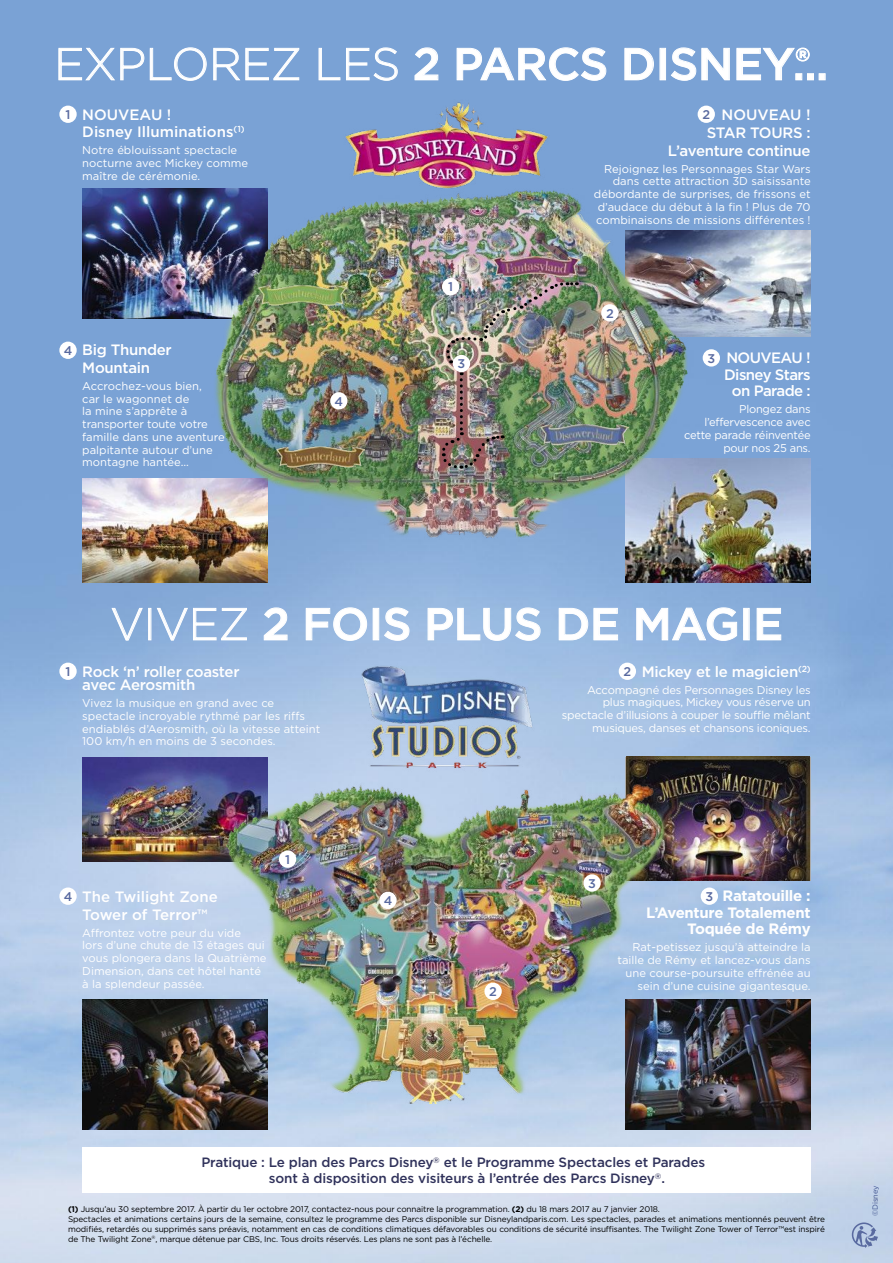
<style>
.page{position:relative;width:893px;height:1263px;background:#fff}
.page>*{position:absolute;margin:0;border:0;box-sizing:border-box;transform-origin:0 0}
.t1{font:500 45px "Gotham";letter-spacing:-.01em;color:#fff}
.t2{font:500 18px "Gotham";color:#fff}
.t3{font:500 15px/18px "Gotham";letter-spacing:-.02em;color:#fff}
.t4{font:500 15px/17.7px "Gotham";color:#fff}
.t5{font:700 15px/16.5px "Gotham";letter-spacing:-.02em;color:#fff;text-align:right}
.t6{font:500 15px/16.5px "Gotham";letter-spacing:-.04em;color:#fff;text-align:center}
.t7{font:500 13.5px/16.2px "Gotham";letter-spacing:-.01em;color:#30325b}
.t8{font:500 12.6px "Gotham";color:#596aa0}
.t9{font:11.25px/12.8px "Gotham";color:#fff}
.t10{font:11.25px/12.8px "Gotham";letter-spacing:-.02em;color:#fff;text-align:right}
.t11{font:8.25px/9.9px "Gotham";letter-spacing:-.015em;color:#000}
.t12{font:7.5px "Gotham";letter-spacing:-.01em;color:#596aa0}
.s1{font-weight:300}
.s2{font-weight:700}
</style>
<div class="page">
<img style="left:0;top:0;width:893px;height:1263px">
<img style="left:344px;top:99px;width:205px;height:49px">
<svg style="left:58px;top:48px;width:86px;height:33px;background:#91b2dc"></svg>
<svg style="left:150px;top:47px;width:57px;height:34px;background:#8dafdb"></svg>
<svg style="left:213px;top:48px;width:86px;height:32px;background:#93b3dc"></svg>
<svg style="left:319px;top:48px;width:21px;height:32px"></svg>
<svg style="left:346px;top:47px;width:52px;height:34px;background:#93b4dd"></svg>
<svg style="left:414px;top:47px;width:24px;height:33px"></svg>
<svg style="left:457px;top:47px;width:149px;height:34px;background:#8eb0db"></svg>
<svg style="left:624px;top:48px;width:30px;height:32px"></svg>
<div style="left:660px;top:48px;width:6px;height:32px;border:1px solid #fff"></div>
<svg style="left:671px;top:47px;width:59px;height:34px;background:#90b1db"></svg>
<svg style="left:736px;top:48px;width:74px;height:32px;background:#90b1dc"></svg>
<div style="left:796px;top:73px;width:6px;height:7px;border:1px solid #fff"></div>
<div style="left:807px;top:73px;width:7px;height:7px;border:1px solid #fff"></div>
<div style="left:819px;top:73px;width:6px;height:7px;border:1px solid #fff"></div>
<svg style="left:112px;top:608px;width:31px;height:33px"></svg>
<div style="left:148px;top:608px;width:3px;height:32px;border:1px solid #fff"></div>
<svg style="left:157px;top:608px;width:90px;height:33px;background:#9ebbe0"></svg>
<svg style="left:264px;top:607px;width:24px;height:33px"></svg>
<svg style="left:306px;top:607px;width:61px;height:34px;background:#a6c1e3"></svg>
<div style="left:373px;top:608px;width:6px;height:32px;border:1px solid #fff"></div>
<svg style="left:384px;top:607px;width:25px;height:34px"></svg>
<svg style="left:428px;top:607px;width:113px;height:34px;background:#a9c5e6"></svg>
<svg style="left:559px;top:608px;width:59px;height:32px;background:#a7c3e5"></svg>
<svg style="left:636px;top:607px;width:101px;height:34px;background:#9fbde2"></svg>
<div style="left:743px;top:608px;width:6px;height:32px;border:1px solid #fff"></div>
<svg style="left:757px;top:608px;width:24px;height:32px"></svg>
<div style="left:82px;top:1147px;width:729px;height:45px;background:#fff"></div>
<img style="left:82px;top:188px;width:82px;height:131px">
<img style="left:82px;top:757px;width:186px;height:104px">
<img style="left:625px;top:458px;width:186px;height:124px">
<img style="left:626px;top:757px;width:184px;height:123px">
<img style="left:82px;top:478px;width:186px;height:104px">
<img style="left:737px;top:231px;width:74px;height:106px">
<img style="left:625px;top:1000px;width:186px;height:129px">
<img style="left:227px;top:782px;width:441px;height:321px">
<div style="left:59px;top:106px;width:18px;height:17px;background:#fff;border-radius:50%"></div>
<div style="left:59px;top:663px;width:18px;height:17px;background:#fff;border-radius:50%"></div>
<div style="left:279px;top:850px;width:17px;height:18px;background:#fff;border-radius:50%"></div>
<div style="left:59px;top:887px;width:18px;height:18px;background:#fff;border-radius:50%"></div>
<div style="left:379px;top:892px;width:18px;height:17px;background:#fff;border-radius:50%"></div>
<div style="left:698px;top:106px;width:17px;height:17px;background:#fff;border-radius:50%"></div>
<div style="left:619px;top:663px;width:17px;height:17px;background:#fff;border-radius:50%"></div>
<div style="left:484px;top:983px;width:18px;height:17px;background:#fff;border-radius:50%"></div>
<div style="left:701px;top:887px;width:17px;height:18px;background:#fff;border-radius:50%"></div>
<div style="left:583px;top:874px;width:18px;height:18px;background:#fff;border-radius:50%"></div>
<img style="left:164px;top:148px;width:573px;height:431px">
<img style="left:258px;top:283px;width:88px;height:25px">
<img style="left:277px;top:445px;width:88px;height:24px">
<img style="left:577px;top:423px;width:51px;height:26px">
<img style="left:492px;top:256px;width:88px;height:22px">
<div style="left:442px;top:278px;width:17px;height:17px;background:#fff;border-radius:50%"></div>
<div style="left:330px;top:392px;width:18px;height:17px;background:#fff;border-radius:50%"></div>
<div style="left:601px;top:304px;width:17px;height:17px;background:#fff;border-radius:50%"></div>
<img style="left:440px;top:281px;width:137px;height:189px">
<img style="left:356px;top:663px;width:178px;height:116px">
<svg style="left:852px;top:1222px;width:26px;height:26px"></svg>
<div style="left:703px;top:349px;width:17px;height:18px;background:#fff;border-radius:50%"></div>
<div style="left:59px;top:342px;width:18px;height:17px;background:#fff;border-radius:50%"></div>
<div style="left:453px;top:355px;width:17px;height:17px;background:#fff;border-radius:50%"></div>
<img style="left:82px;top:1000px;width:186px;height:129px">
<h1 class="t1" style="left:54px;top:38px;width:775px"><span class="s1">EXPLOREZ LES</span> 2 PARCS DISNEY...</h1>
<h2 class="t2" style="left:795px;top:44px;width:16px">®</h2>
<p class="t8" style="left:66px;top:107px;width:6px">1</p>
<h3 class="t4" style="left:82px;top:105px;width:164px">NOUVEAU !<br>Disney Illuminations<sup>(1)</sup></h3>
<p class="t9" style="left:82px;top:144px;width:167px">Notre éblouissant spectacle nocturne avec Mickey comme maître de cérémonie.</p>
<p class="t8" style="left:64px;top:343px;width:10px">4</p>
<h3 class="t3" style="left:82px;top:340px;width:91px">Big Thunder<br>Mountain</h3>
<p class="t9" style="left:82px;top:379px;width:144px">Accrochez-vous bien,<br>car le wagonnet de<br>la mine s’apprête à transporter toute votre famille dans une aventure palpitante autour d’une montagne hantée...</p>
<p class="t8" style="left:335px;top:394px;width:10px">4</p>
<p class="t8" style="left:448px;top:280px;width:6px">1</p>
<p class="t8" style="left:458px;top:357px;width:9px">3</p>
<h3 class="t3" style="left:668px;top:105px;width:144px;text-align:right">NOUVEAU !<br>STAR TOURS :<br>L’aventure continue</h3>
<p class="t9" style="left:594px;top:162px;width:218px;text-align:right">Rejoignez les Personnages Star Wars dans cette attraction 3D saisissante débordante de surprises, de frissons et d’audace du début à la fin ! Plus de 70 combinaisons de missions différentes !</p>
<p class="t8" style="left:702px;top:107px;width:9px">2</p>
<p class="t8" style="left:606px;top:306px;width:9px">2</p>
<h3 class="t6" style="left:724px;top:349px;width:88px">NOUVEAU !<br>Disney Stars on Parade :</h3>
<p class="t10" style="left:684px;top:403px;width:128px">Plongez dans l’effervescence avec cette parade réinventée pour nos 25 ans.</p>
<p class="t8" style="left:707px;top:351px;width:9px">3</p>
<p class="t8" style="left:66px;top:664px;width:6px">1</p>
<h1 class="t1" style="left:110px;top:598px;width:674px"><span class="s1">VIVEZ</span> 2 FOIS PLUS DE MAGIE</h1>
<h3 class="t3" style="left:82px;top:664px;width:159px;line-height:13.5px">Rock ‘n’ roller coaster avec Aerosmith</h3>
<p class="t9" style="left:82px;top:697px;width:240px">Vivez la musique en grand avec ce spectacle incroyable rythmé par les riffs endiablés d’Aerosmith, où la vitesse atteint 100 km/h en moins de 3 secondes.</p>
<h3 class="t3" style="left:642px;top:662px;width:170px">Mickey et le magicien<sup>(2)</sup></h3>
<p class="t10" style="left:562px;top:683px;width:250px">Accompagné des Personnages Disney les<br>plus magiques, Mickey vous réserve un spectacle d’illusions à couper le souffle mêlant musiques, danses et chansons iconiques.</p>
<p class="t8" style="left:623px;top:664px;width:9px">2</p>
<p class="t8" style="left:285px;top:852px;width:6px">1</p>
<p class="t8" style="left:588px;top:876px;width:9px">3</p>
<h3 class="t4" style="left:82px;top:887px;width:137px">The Twilight Zone<br>Tower of Terror™</h3>
<p class="t9" style="left:82px;top:926px;width:186px">Affrontez votre peur du vide<br>lors d’une chute de 13 étages qui vous plongera dans la Quatrième<br>Dimension, dans cet hôtel hanté à la splendeur passée.</p>
<p class="t8" style="left:64px;top:889px;width:10px">4</p>
<p class="t8" style="left:384px;top:893px;width:10px">4</p>
<p class="t8" style="left:489px;top:984px;width:9px">2</p>
<h3 class="t5" style="left:646px;top:887px;width:166px">Ratatouille :<br>L’Aventure Totalement<br>Toquée de Rémy</h3>
<p class="t9" style="left:617px;top:941px;width:195px;text-align:right">Rat-petissez jusqu’à atteindre la taille de Rémy et lancez-vous dans une course-poursuite effrénée au sein d’une cuisine gigantesque.</p>
<p class="t8" style="left:705px;top:889px;width:9px">3</p>
<p class="t7" style="left:269px;top:1154px;width:438px;text-indent:-67px">Pratique : Le plan des Parcs Disney<sup>®</sup> et le Programme Spectacles et Parades sont à disposition des visiteurs à l’entrée des Parcs Disney<sup>®</sup>.</p>
<p class="t11" style="left:68px;top:1204px;width:758px"><span class="s2">(1)</span> Jusqu’au 30 septembre 2017. À partir du 1er octobre 2017, contactez-nous pour connaitre la programmation. <span class="s2">(2)</span> du 18 mars 2017 au 7 janvier 2018.<br>Spectacles et animations certains jours de la semaine, consultez le programme des Parcs disponible sur Disneylandparis.com. Les spectacles, parades et animations mentionnés peuvent être modifiés, retardés ou supprimés sans préavis, notamment en cas de conditions climatiques défavorables ou conditions de sécurité insuffisantes. The Twilight Zone Tower of Terror™est inspiré de The Twilight Zone<sup>®</sup>, marque détenue par CBS, Inc. Tous droits réservés. Les plans ne sont pas à l’échelle.</p>
<p class="t12" style="left:871px;top:1216px;width:32px;rotate:-90deg">©Disney</p>
</div>
